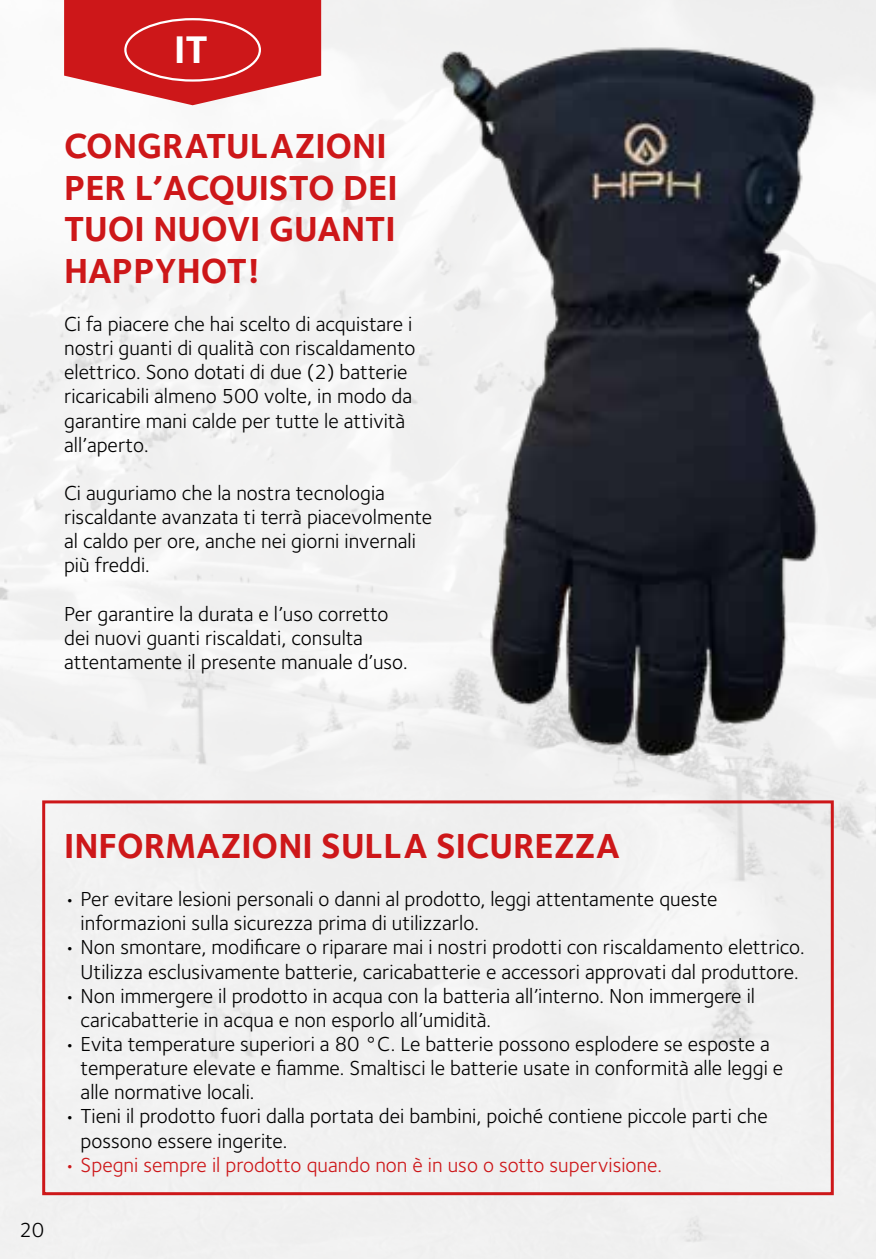
<style>
.page{position:relative;width:876px;height:1259px;background:#fff}
.page>*{position:absolute;margin:0;border:0;box-sizing:border-box;transform-origin:0 0}
.t1{font:700 39.9px "Foundry Sterling";color:#fff}
.t2{font:700 36px/41.4px "Foundry Sterling";color:#cd1719}
.t3{font:21px/24px "Foundry Sterling";color:#000}
.t4{font:21px "Foundry Sterling";color:#cd1719}
</style>
<div class="page">
<div style="left:42px;top:800px;width:792px;height:395px;border:3px solid #cd1719"></div>
<svg style="left:64px;top:0;width:257px;height:105px;background:#d43a3c"></svg>
<div style="left:124px;top:18px;width:137px;height:64px;border:2px solid #fff;border-radius:50%"></div>
<img style="left:349px;top:0;width:527px;height:771px">
<h1 class="t1" style="left:174px;top:26px;width:35px">IT</h1>
<h2 class="t2" style="left:64px;top:127px;width:335px">CONGRATULAZIONI<br>PER L’ACQUISTO DEI<br>TUOI NUOVI GUANTI<br>HAPPYHOT!</h2>
<p class="t3" style="left:64px;top:312px;width:353px">Ci fa piacere che hai scelto di acquistare i nostri guanti di qualità con riscaldamento elettrico. Sono dotati di due (2) batterie ricaricabili almeno 500 volte, in modo da garantire mani calde per tutte le attività all’aperto.</p>
<p class="t3" style="left:64px;top:481px;width:370px">Ci auguriamo che la nostra tecnologia riscaldante avanzata ti terrà piacevolmente al caldo per ore, anche nei giorni invernali più freddi.</p>
<p class="t3" style="left:64px;top:602px;width:345px">Per garantire la durata e l’uso corretto dei nuovi guanti riscaldati, consulta attentamente il presente manuale d’uso.</p>
<p class="t3" style="left:19px;top:1218px;width:26px">20</p>
<h2 class="t2" style="left:64px;top:826px;width:557px">INFORMAZIONI SULLA SICUREZZA</h2>
<p class="t3" style="left:81px;top:887px;width:638px;text-indent:-17px">• Per evitare lesioni personali o danni al prodotto, leggi attentamente queste informazioni sulla sicurezza prima di utilizzarlo.</p>
<p class="t3" style="left:64px;top:935px;width:742px;text-align:center">• Non smontare, modificare o riparare mai i nostri prodotti con riscaldamento elettrico.<br>Utilizza esclusivamente batterie, caricabatterie e accessori approvati dal produttore.</p>
<p class="t3" style="left:81px;top:984px;width:676px;text-indent:-17px">• Non immergere il prodotto in acqua con la batteria all’interno. Non immergere il caricabatterie in acqua e non esporlo all’umidità.</p>
<p class="t3" style="left:81px;top:1032px;width:704px;text-indent:-17px">• Evita temperature superiori a 80 °C. Le batterie possono esplodere se esposte a temperature elevate e fiamme. Smaltisci le batterie usate in conformità alle leggi e alle normative locali.</p>
<p class="t3" style="left:81px;top:1104px;width:689px;text-indent:-17px">• Tieni il prodotto fuori dalla portata dei bambini, poiché contiene piccole parti che possono essere ingerite.</p>
<p class="t4" style="left:64px;top:1152px;width:599px">• Spegni sempre il prodotto quando non è in uso o sotto supervisione.</p>
</div>
